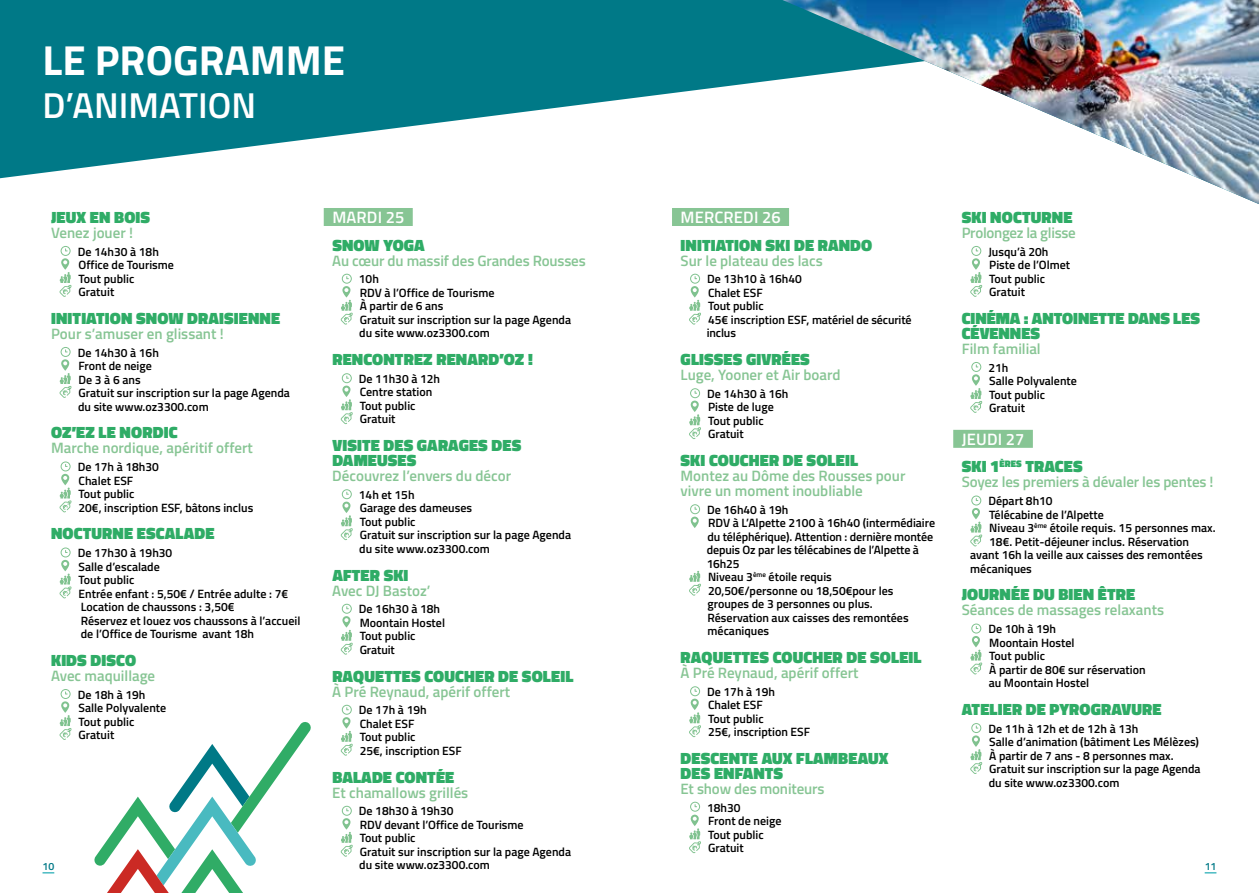
<style>
.page{position:relative;width:1259px;height:893px;background:#fff}
.page>*{position:absolute;margin:0;border:0;box-sizing:border-box;transform-origin:0 0}
.t1{font:700 42px "Titillium Web";color:#fff}
.t2{font:600 36px "Titillium Web";color:#fff}
.t3{font:900 16.5px/15px "Titillium Web";letter-spacing:.01em;color:#2fac66}
.t4{font:600 16.5px "Titillium Web";letter-spacing:.01em;color:#fff}
.t5{font:600 15px/15px "Titillium Web";color:#87c594}
.t6{font:600 15px "Titillium Web";letter-spacing:-.02em;color:#87c594}
.t7{font:600 12px/13.5px "Titillium Web";color:#000}
.t8{font:600 10.5px "Titillium Web";color:#007987}
.s1{font-weight:600;color:#fff}
</style>
<div class="page">
<svg style="left:1204px;top:872px;width:12px;height:1px"></svg>
<svg style="left:0;top:0;width:782px;height:178px;fill:#007987"></svg>
<svg style="left:60px;top:246px;width:11px;height:51px"></svg>
<svg style="left:60px;top:347px;width:11px;height:51px"></svg>
<svg style="left:60px;top:461px;width:11px;height:51px"></svg>
<svg style="left:60px;top:547px;width:11px;height:51px"></svg>
<svg style="left:60px;top:689px;width:11px;height:51px"></svg>
<div style="left:324px;top:208px;width:89px;height:18px;background:#87c594"></div>
<svg style="left:341px;top:274px;width:12px;height:51px"></svg>
<svg style="left:341px;top:373px;width:12px;height:51px"></svg>
<svg style="left:341px;top:489px;width:12px;height:51px"></svg>
<svg style="left:341px;top:604px;width:12px;height:51px"></svg>
<svg style="left:341px;top:705px;width:12px;height:51px"></svg>
<svg style="left:341px;top:806px;width:12px;height:51px"></svg>
<svg style="left:94px;top:722px;width:217px;height:171px"></svg>
<img style="left:782px;top:0;width:477px;height:204px">
<div style="left:672px;top:208px;width:117px;height:18px;background:#87c594"></div>
<svg style="left:689px;top:274px;width:12px;height:51px"></svg>
<svg style="left:689px;top:388px;width:12px;height:51px"></svg>
<svg style="left:690px;top:504px;width:10px;height:24px"></svg>
<svg style="left:689px;top:571px;width:12px;height:25px"></svg>
<svg style="left:689px;top:686px;width:12px;height:51px"></svg>
<svg style="left:689px;top:802px;width:12px;height:51px"></svg>
<div style="left:953px;top:430px;width:80px;height:18px;background:#87c594"></div>
<svg style="left:970px;top:246px;width:12px;height:51px"></svg>
<svg style="left:970px;top:362px;width:12px;height:51px"></svg>
<svg style="left:970px;top:495px;width:12px;height:51px"></svg>
<svg style="left:970px;top:623px;width:12px;height:51px"></svg>
<svg style="left:970px;top:723px;width:12px;height:51px"></svg>
<h1 class="t1" style="left:43px;top:28px;width:304px">LE PROGRAMME</h1>
<h2 class="t2" style="left:43px;top:78px;width:215px">D’ANIMATION</h2>
<h3 class="t4" style="left:680px;top:205px;width:102px">MERCREDI 26</h3>
<h3 class="t3" style="left:680px;top:237px;width:193px">INITIATION SKI DE RANDO</h3>
<p class="t5" style="left:680px;top:252px;width:144px">Sur le plateau des lacs</p>
<p class="t7" style="left:706px;top:272px;width:206px">De 13h10 à 16h40<br>Chalet ESF<br>Tout public<br>45€ inscription ESF, matériel de sécurité inclus</p>
<h3 class="t3" style="left:680px;top:352px;width:131px">GLISSES GIVRÉES</h3>
<p class="t5" style="left:680px;top:367px;width:162px">Luge, Yooner et Air board</p>
<p class="t7" style="left:707px;top:386px;width:83px">De 14h30 à 16h<br>Piste de luge<br>Tout public<br>Gratuit</p>
<h3 class="t3" style="left:680px;top:453px;width:179px">SKI COUCHER DE SOLEIL</h3>
<p class="t5" style="left:680px;top:468px;width:226px">Montez au Dôme des Rousses pour vivre un moment inoubliable</p>
<p class="t7" style="left:706px;top:502px;width:230px">De 16h40 à 19h<br>RDV à L’Alpette 2100 à 16h40 (intermédiaire du téléphérique). Attention : dernière montée depuis Oz par les télécabines de l’Alpette à<br>16h25<br>Niveau 3<sup>ème</sup> étoile requis<br>20,50€/personne ou 18,50€pour les groupes de 3 personnes ou plus.<br>Réservation aux caisses des remontées mécaniques</p>
<h3 class="t3" style="left:680px;top:650px;width:242px">RAQUETTES COUCHER DE SOLEIL</h3>
<p class="t5" style="left:680px;top:665px;width:179px">À Pré Reynaud, apérif offert</p>
<p class="t7" style="left:707px;top:684px;width:104px">De 17h à 19h<br>Chalet ESF<br>Tout public<br>25€, inscription ESF</p>
<h3 class="t3" style="left:680px;top:751px;width:209px">DESCENTE AUX FLAMBEAUX<br>DES ENFANTS</h3>
<p class="t5" style="left:680px;top:781px;width:145px">Et show des moniteurs</p>
<p class="t7" style="left:707px;top:800px;width:76px">18h30<br>Front de neige<br>Tout public<br>Gratuit</p>
<h3 class="t4" style="left:332px;top:205px;width:73px">MARDI 25</h3>
<h3 class="t3" style="left:332px;top:237px;width:94px">SNOW YOGA</h3>
<p class="t5" style="left:332px;top:252px;width:255px">Au cœur du massif des Grandes Rousses</p>
<p class="t7" style="left:359px;top:272px;width:214px">10h<br>RDV à l’Office de Tourisme<br>À partir de 6 ans<br>Gratuit sur inscription sur la page Agenda du site www.oz3300.com</p>
<h3 class="t3" style="left:332px;top:352px;width:202px">RENCONTREZ RENARD’OZ !</h3>
<p class="t7" style="left:359px;top:371px;width:83px">De 11h30 à 12h<br>Centre station<br>Tout public<br>Gratuit</p>
<h3 class="t3" style="left:332px;top:438px;width:190px">VISITE DES GARAGES DES<br>DAMEUSES</h3>
<p class="t5" style="left:332px;top:468px;width:180px">Découvrez l’envers du décor</p>
<p class="t7" style="left:359px;top:487px;width:214px">14h et 15h<br>Garage des dameuses<br>Tout public<br>Gratuit sur inscription sur la page Agenda du site www.oz3300.com</p>
<h3 class="t3" style="left:332px;top:567px;width:78px">AFTER SKI</h3>
<p class="t5" style="left:332px;top:582px;width:100px">Avec DJ Bastoz’</p>
<p class="t7" style="left:359px;top:602px;width:88px">De 16h30 à 18h<br>Moontain Hostel<br>Tout public<br>Gratuit</p>
<h3 class="t3" style="left:332px;top:668px;width:242px">RAQUETTES COUCHER DE SOLEIL</h3>
<p class="t5" style="left:332px;top:683px;width:179px">À Pré Reynaud, apérif offert</p>
<p class="t7" style="left:359px;top:703px;width:104px">De 17h à 19h<br>Chalet ESF<br>Tout public<br>25€, inscription ESF</p>
<h3 class="t3" style="left:332px;top:769px;width:123px">BALADE CONTÉE</h3>
<p class="t5" style="left:332px;top:784px;width:138px">Et chamallows grillés</p>
<p class="t7" style="left:359px;top:804px;width:214px">De 18h30 à 19h30<br>RDV devant l’Office de Tourisme<br>Tout public<br>Gratuit sur inscription sur la page Agenda du site www.oz3300.com</p>
<h3 class="t3" style="left:51px;top:210px;width:100px">JEUX EN BOIS</h3>
<p class="t5" style="left:51px;top:224px;width:84px">Venez jouer !</p>
<p class="t7" style="left:78px;top:244px;width:98px">De 14h30 à 18h<br>Office de Tourisme<br>Tout public<br>Gratuit</p>
<h3 class="t3" style="left:51px;top:311px;width:230px">INITIATION SNOW DRAISIENNE</h3>
<p class="t5" style="left:51px;top:325px;width:174px">Pour s’amuser en glissant !</p>
<p class="t7" style="left:78px;top:345px;width:214px">De 14h30 à 16h<br>Front de neige<br>De 3 à 6 ans<br>Gratuit sur inscription sur la page Agenda du site www.oz3300.com</p>
<h3 class="t3" style="left:51px;top:425px;width:128px">OZ’EZ LE NORDIC</h3>
<p class="t5" style="left:51px;top:440px;width:203px">Marche nordique, apéritif offert</p>
<p class="t7" style="left:78px;top:460px;width:177px">De 17h à 18h30<br>Chalet ESF<br>Tout public<br>20€, inscription ESF, bâtons inclus</p>
<h3 class="t3" style="left:51px;top:526px;width:165px">NOCTURNE ESCALADE</h3>
<p class="t7" style="left:78px;top:546px;width:224px">De 17h30 à 19h30<br>Salle d’escalade<br>Tout public<br>Entrée enfant : 5,50€ / Entrée adulte : 7€<br>Location de chaussons : 3,50€<br>Réservez et louez vos chaussons à l’accueil de l’Office de Tourisme avant 18h</p>
<h3 class="t3" style="left:51px;top:653px;width:86px">KIDS DISCO</h3>
<p class="t5" style="left:51px;top:667px;width:106px">Avec maquillage</p>
<p class="t7" style="left:78px;top:687px;width:90px">De 18h à 19h<br>Salle Polyvalente<br>Tout public<br>Gratuit</p>
<h3 class="t3" style="left:962px;top:210px;width:112px">SKI NOCTURNE</h3>
<p class="t6" style="left:961px;top:221px;width:115px">Prolongez la glisse</p>
<p class="t7" style="left:988px;top:244px;width:83px">Jusqu’à 20h<br>Piste de l’Olmet<br>Tout public<br>Gratuit</p>
<h3 class="t3" style="left:962px;top:311px;width:240px">CINÉMA : ANTOINETTE DANS LES<br>CÉVENNES</h3>
<p class="t5" style="left:961px;top:340px;width:81px">Film familial</p>
<p class="t7" style="left:988px;top:360px;width:90px">21h<br>Salle Polyvalente<br>Tout public<br>Gratuit</p>
<h3 class="t3" style="left:962px;top:425px;width:122px;line-height:27.8px"><span class="s1">JEUDI 27<br></span>SKI 1<sup>ÈRES</sup> TRACES</h3>
<p class="t5" style="left:961px;top:474px;width:253px">Soyez les premiers à dévaler les pentes !</p>
<p class="t7" style="left:988px;top:494px;width:66px">Départ 8h10</p>
<p class="t7" style="left:989px;top:507px;width:116px">Télécabine de l’Alpette</p>
<p class="t7" style="left:989px;top:521px;width:228px">Niveau 3<sup>ème</sup> étoile requis. 15 personnes max.</p>
<p class="t7" style="left:989px;top:534px;width:201px">18€. Petit-déjeuner inclus. Réservation</p>
<p class="t7" style="left:970px;top:548px;width:234px">avant 16h la veille aux caisses des remontées</p>
<p class="t7" style="left:970px;top:561px;width:63px">mécaniques</p>
<h3 class="t3" style="left:962px;top:587px;width:175px">JOURNÉE DU BIEN ÊTRE</h3>
<p class="t5" style="left:961px;top:602px;width:204px">Séances de massages relaxants</p>
<p class="t7" style="left:988px;top:622px;width:159px">De 10h à 19h<br>Moontain Hostel<br>Tout public<br>À partir de 80€ sur réservation au Moontain Hostel</p>
<h3 class="t3" style="left:962px;top:702px;width:201px">ATELIER DE PYROGRAVURE</h3>
<p class="t7" style="left:988px;top:721px;width:214px">De 11h à 12h et de 12h à 13h<br>Salle d’animation (bâtiment Les Mélèzes)<br>À partir de 7 ans - 8 personnes max.<br>Gratuit sur inscription sur la page Agenda du site www.oz3300.com</p>
<p class="t8" style="left:43px;top:858px;width:13px">10</p>
<p class="t8" style="left:1204px;top:858px;width:13px">11</p>
</div>
